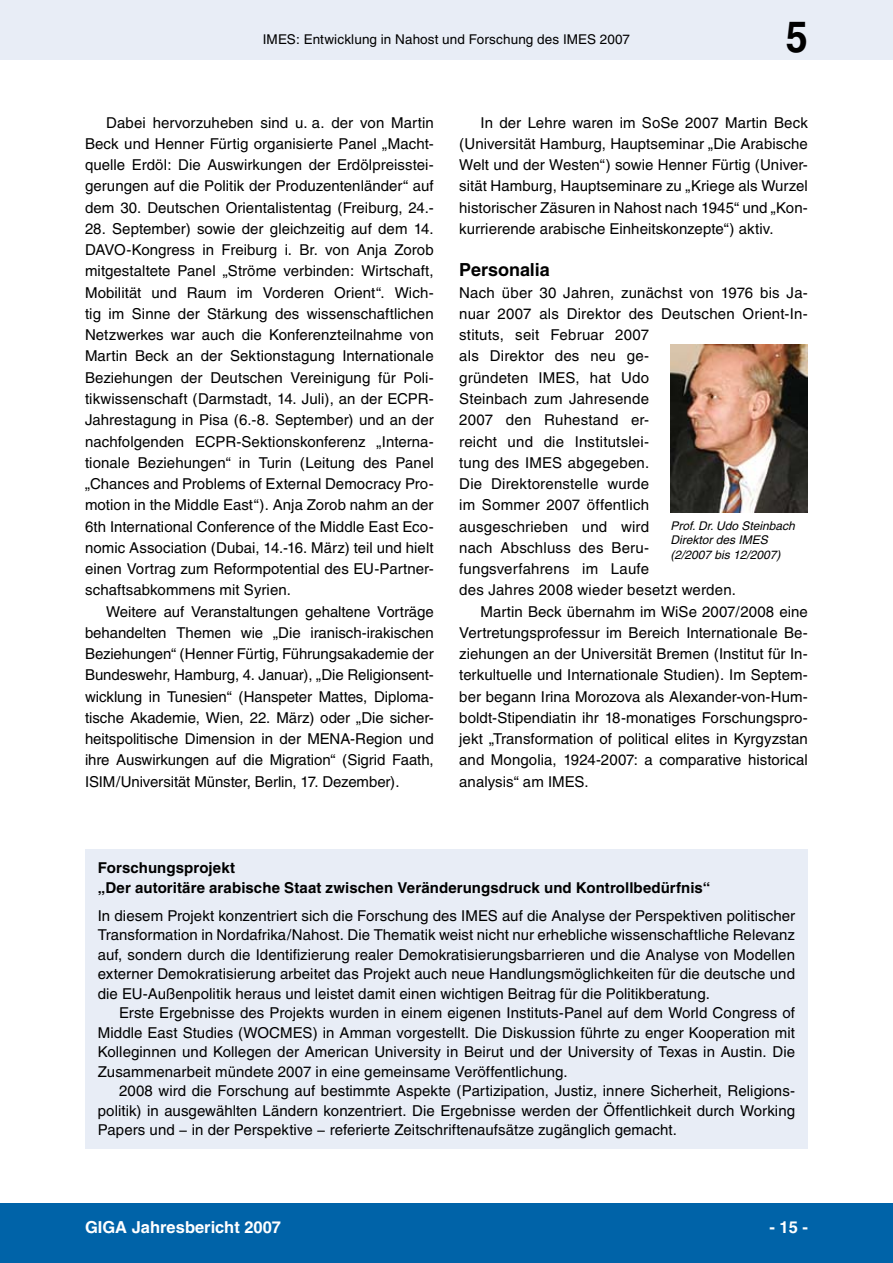
<style>
.page{position:relative;width:893px;height:1263px;background:#fff}
.page>*{position:absolute;margin:0;border:0;box-sizing:border-box;transform-origin:0 0}
.t1{font:700 43.2px "Helvetica";color:#000;scale:.92 1}
.t2{font:700 18px "Helvetica";color:#000}
.t3{font:700 16.5px "Helvetica";color:#fff}
.t4{font:15px/21.3px "Helvetica";letter-spacing:.01em;color:#000;text-align:justify}
.t5{font:700 15px/19.5px "Helvetica";letter-spacing:.005em;color:#000}
.t6{font:13.5px "Helvetica";letter-spacing:.01em;color:#000}
.t7{font:italic 12px/14.4px "Helvetica";color:#000}
</style>
<div class="page">
<div style="left:0;top:1203px;width:893px;height:60px;background:#0063a8"></div>
<div style="left:0;top:0;width:893px;height:60px;background:#e8edf6"></div>
<img style="left:670px;top:344px;width:138px;height:168px">
<div style="left:85px;top:849px;width:723px;height:299px;background:#e8edf6"></div>
<p class="t6" style="left:263px;top:31px;width:369px">IMES: Entwicklung in Nahost und Forschung des IMES 2007</p>
<h1 class="t1" style="left:786px;top:11px;width:25px">5</h1>
<p class="t4" style="left:85px;top:112px;width:350px;text-indent:21px">Dabei hervorzuheben sind u. a. der von Martin Beck und Henner Fürtig organisierte Panel „Macht&shy;quelle Erdöl: Die Auswirkungen der Erdölpreisstei&shy;gerungen auf die Politik der Produzentenländer“ auf dem 30. Deutschen Orientalistentag (Freiburg, 24.-</p>
<p class="t4" style="left:85px;top:218px;width:350px">28. September) sowie der gleichzeitig auf dem 14.<br>DAVO-Kongress in Freiburg i. Br. von Anja Zorob mitgestaltete Panel „Ströme verbinden: Wirtschaft, Mobilität und Raum im Vorderen Orient“. Wich&shy;tig im Sinne der Stärkung des wissenschaftlichen Netzwerkes war auch die Konferenzteilnahme von Martin Beck an der Sektionstagung Internationale Beziehungen der Deutschen Vereinigung für Poli&shy;tikwissenschaft (Darmstadt, 14. Juli), an der ECPR-Jahrestagung in Pisa (6.-8. September) und an der nachfolgenden ECPR-Sektionskonferenz „Interna&shy;tionale Beziehun-gen“ in Turin (Leitung des Panel „Chances and Problems of External Democracy Pro&shy;motion in the Middle East“). Anja Zorob nahm an der 6th International Conference of the Middle East Eco&shy;nomic Association (Dubai, 14.-16. März) teil und hielt einen Vortrag zum Reformpotential des EU-Partner&shy;schaftsabkommens mit Syrien.</p>
<p class="t4" style="left:85px;top:601px;width:350px;text-indent:21px">Weitere auf Veranstaltungen gehaltene Vorträge behandelten Themen wie „Die iranisch-irakischen Beziehungen“ (Henner Fürtig, Führungsakademie der Bundeswehr, Hamburg, 4. Januar), „Die Religionsent&shy;wicklung in Tunesien“ (Hanspeter Mattes, Diploma&shy;tische Akademie, Wien, 22. März) oder „Die sicher&shy;heitspolitische Dimension in der MENA-Region und ihre Auswirkungen auf die Migration“ (Sigrid Faath, ISIM/Universität Münster, Berlin, 17. Dezember).</p>
<p class="t4" style="left:459px;top:112px;width:350px;text-indent:21px">In der Lehre waren im SoSe 2007 Martin Beck (Universität Hamburg, Hauptseminar „Die Arabische Welt und der Westen“) sowie Henner Fürtig (Univer&shy;sität Hamburg, Hauptseminare zu „Kriege als Wurzel historischer Zäsuren in Nahost nach 1945“ und „Kon&shy;kurrierende arabische Einheitskonzepte“) aktiv.</p>
<p class="t2" style="left:459px;top:259px;width:92px">Personalia</p>
<p class="t4" style="left:459px;top:282px;width:350px;text-align:left">Nach über 30 Jahren, zunächst von 1976 bis Ja&shy;nuar 2007 als Direktor des Deutschen Orient-In&shy;stituts, seit Februar 2007<br>als Direktor des neu ge-<br>gründeten IMES, hat Udo<br>Steinbach zum Jahresende<br>2007 den Ruhestand er-<br>reicht und die Institutslei-<br>tung des IMES abgegeben.<br>Die Direktorenstelle wurde<br>im Sommer 2007 öffentlich<br>ausgeschrieben und wird<br>nach Abschluss des Beru-<br>fungsverfahrens im Laufe<br>des Jahres 2008 wieder besetzt werden.</p>
<p class="t4" style="left:459px;top:601px;width:350px;text-indent:21px">Martin Beck übernahm im WiSe 2007/2008 eine Vertretungsprofessur im Bereich Internationale Be&shy;ziehungen an der Universität Bremen (Institut für In&shy;terkultuelle und Internationale Studien). Im Septem&shy;ber begann Irina Morozova als Alexander-von-Hum&shy;boldt-Stipendiatin ihr 18-monatiges Forschungspro&shy;jekt „Transformation of political elites in Kyrgyzstan and Mongolia, 1924-2007: a comparative historical analysis“ am IMES.</p>
<p class="t7" style="left:670px;top:518px;width:126px">Prof. Dr. Udo Steinbach<br>Direktor des IMES (2/2007 bis 12/2007)</p>
<p class="t5" style="left:98px;top:858px;width:614px">Forschungsprojekt<br>„Der autoritäre arabische Staat zwischen Veränderungsdruck und Kontrollbedürfnis“</p>
<p class="t4" style="left:98px;top:906px;width:699px;line-height:19.5px">In diesem Projekt konzentriert sich die Forschung des IMES auf die Analyse der Perspektiven politischer Transformation in Nordafrika/Nahost. Die Thematik weist nicht nur erhebliche wissenschaftliche Relevanz auf, sondern durch die Identifizierung realer Demokratisierungsbarrieren und die Analyse von Modellen externer Demokratisierung arbeitet das Projekt auch neue Handlungsmöglichkeiten für die deutsche und die EU-Außenpolitik heraus und leistet damit einen wichtigen Beitrag für die Politikberatung.</p>
<p class="t4" style="left:98px;top:1003px;width:699px;line-height:19.5px;text-indent:21px">Erste Ergebnisse des Projekts wurden in einem eigenen Instituts-Panel auf dem World Congress of Middle East Studies (WOCMES) in Amman vorgestellt. Die Diskussion führte zu enger Kooperation mit Kolleginnen und Kollegen der American University in Beirut und der University of Texas in Austin. Die Zusammenarbeit mündete 2007 in eine gemeinsame Veröffentlichung.</p>
<p class="t4" style="left:98px;top:1081px;width:699px;line-height:19.5px;text-indent:21px">2008 wird die Forschung auf bestimmte Aspekte (Partizipation, Justiz, innere Sicherheit, Religions&shy;politik) in ausgewählten Ländern konzentriert. Die Ergebnisse werden der Öffentlichkeit durch Working Papers und − in der Perspektive − referierte Zeitschriftenaufsätze zugänglich gemacht.</p>
<p class="t3" style="left:85px;top:1217px;width:198px">GIGA Jahresbericht 2007</p>
<p class="t3" style="left:769px;top:1217px;width:40px">- 15 -</p>
</div>
